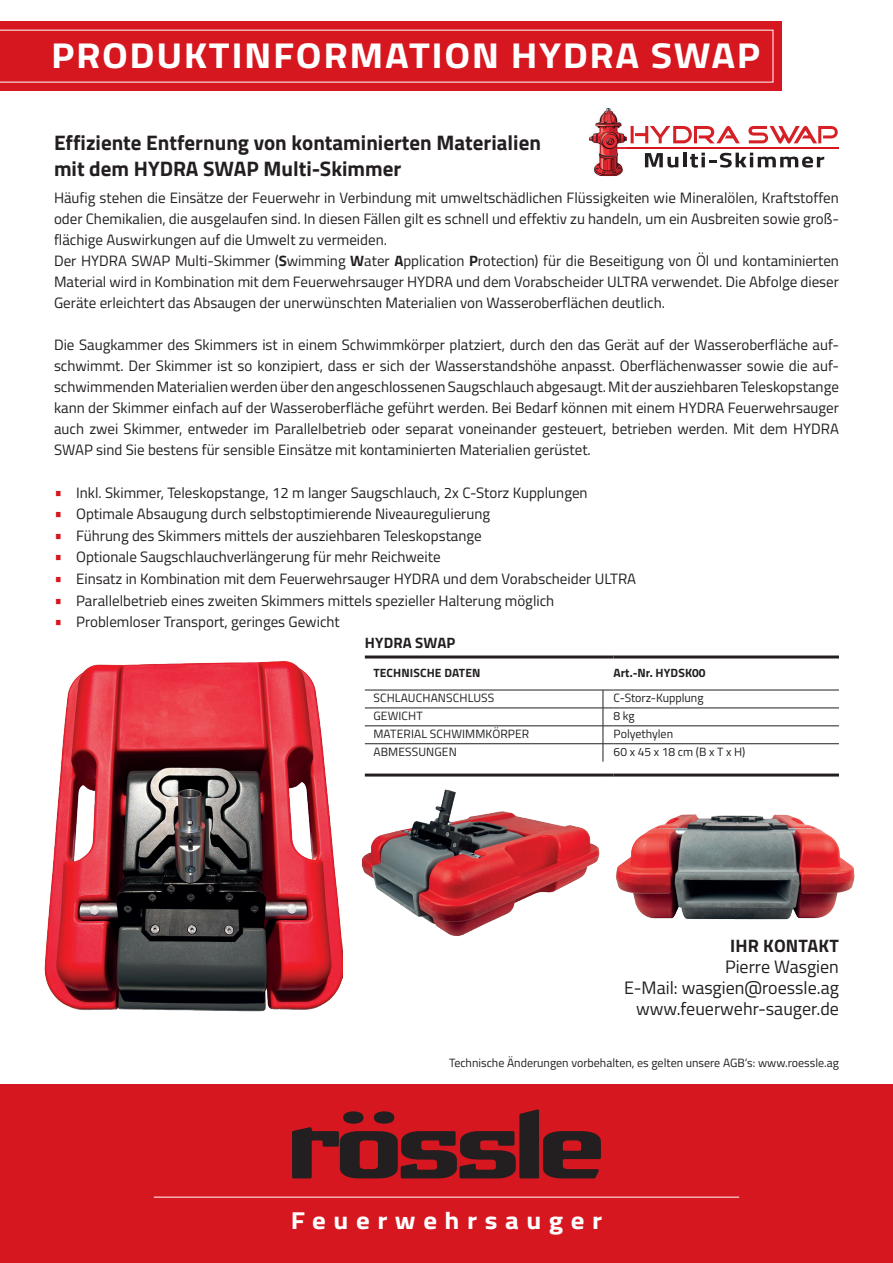
<style>
.page{position:relative;width:893px;height:1263px;background:#fff}
.page>*{position:absolute;margin:0;border:0;box-sizing:border-box;transform-origin:0 0}
.t1{font:700 36px "Titillium Web";letter-spacing:.04em;color:#fff;scale:1.1 1}
.t2{font:700 24.6px "Titillium Web";letter-spacing:.28em;color:#fff;scale:1.1 1}
.t3{font:700 21px/25.2px "Titillium Web";color:#231f20}
.t4{font:18px/21px "Titillium Web";color:#231f20;text-align:right}
.t5{font:700 18px "Titillium Web";letter-spacing:.01em;color:#231f20}
.t6{font:15px/21px "Titillium Web";color:#231f20}
.t7{font:700 15px "Titillium Web";letter-spacing:.01em;color:#231f20}
.t8{font:12px "Titillium Web";color:#231f20}
.t9{font:700 12px "Titillium Web";letter-spacing:.01em;color:#231f20}
.s1{font-weight:700}
.s2{font-size:18px;color:#d7171f}
</style>
<div class="page">
<div style="left:0;top:1084px;width:893px;height:179px;background:#d7171f"></div>
<svg style="left:292px;top:1109px;width:309px;height:69px"></svg>
<img style="left:44px;top:661px;width:299px;height:351px">
<img style="left:361px;top:789px;width:239px;height:147px">
<img style="left:616px;top:814px;width:239px;height:106px">
<hr style="left:154px;top:1197px;width:585px;height:1px;background:#fff">
<hr style="left:365px;top:690px;width:238px;height:1px;background:#231f20">
<hr style="left:614px;top:690px;width:225px;height:1px;background:#231f20">
<hr style="left:365px;top:708px;width:238px;height:1px;background:#231f20">
<hr style="left:614px;top:708px;width:225px;height:1px;background:#231f20">
<hr style="left:365px;top:725px;width:238px;height:1px;background:#231f20">
<hr style="left:614px;top:725px;width:225px;height:1px;background:#231f20">
<hr style="left:365px;top:743px;width:238px;height:1px;background:#231f20">
<svg style="left:603px;top:690px;width:11px;height:72px"></svg>
<hr style="left:614px;top:743px;width:225px;height:1px;background:#231f20">
<hr style="left:365px;top:655px;width:238px;height:3px;background:#231f20">
<svg style="left:603px;top:655px;width:11px;height:3px"></svg>
<hr style="left:614px;top:655px;width:225px;height:3px;background:#231f20">
<hr style="left:365px;top:773px;width:238px;height:3px;background:#231f20">
<svg style="left:603px;top:773px;width:11px;height:3px"></svg>
<hr style="left:614px;top:773px;width:225px;height:3px;background:#231f20">
<div style="left:0;top:21px;width:782px;height:70px;background:#d7171f"></div>
<svg style="left:0;top:30px;width:773px;height:52px"></svg>
<hr style="left:616px;top:147px;width:223px;height:2px;background:#d7171f">
<img style="left:590px;top:109px;width:33px;height:67px">
<svg style="left:616px;top:126px;width:222px;height:42px"></svg>
<h1 class="t1" style="left:51px;top:28px;width:646px">PRODUKTINFORMATION HYDRA SWAP</h1>
<h3 class="t3" style="left:54px;top:129px;width:488px">Effiziente Entfernung von kontaminierten Materialien mit dem HYDRA SWAP Multi-Skimmer</h3>
<p class="t6" style="left:54px;top:187px;width:786px">Häufig stehen die Einsätze der Feuerwehr in Verbindung mit umweltschädlichen Flüssigkeiten wie Mineralölen, Kraftstoffen oder Chemikalien, die ausgelaufen sind. In diesen Fällen gilt es schnell und effektiv zu handeln, um ein Ausbreiten sowie groß&shy;flächige Auswirkungen auf die Umwelt zu vermeiden.<br>Der HYDRA SWAP Multi-Skimmer (<span class="s1">S</span>wimming <span class="s1">W</span>ater <span class="s1">A</span>pplication <span class="s1">P</span>rotection) für die Beseitigung von Öl und kontaminierten Material wird in Kombination mit dem Feuerwehrsauger HYDRA und dem Vorabscheider ULTRA verwendet. Die Abfolge dieser Geräte erleichtert das Absaugen der unerwünschten Materialien von Wasseroberflächen deutlich.</p>
<p class="t6" style="left:54px;top:334px;width:786px;text-align:justify">Die Saugkammer des Skimmers ist in einem Schwimmkörper platziert, durch den das Gerät auf der Wasseroberfläche auf&shy;schwimmt. Der Skimmer ist so konzipiert, dass er sich der Wasserstandshöhe anpasst. Oberflächenwasser sowie die auf&shy;schwimmenden Materialien werden über den angeschlossenen Saugschlauch abgesaugt. Mit der ausziehbaren Teleskopstange kann der Skimmer einfach auf der Wasseroberfläche geführt werden. Bei Bedarf können mit einem HYDRA Feuerwehrsauger auch zwei Skimmer, entweder im Parallelbetrieb oder separat voneinander gesteuert, betrieben werden. Mit dem HYDRA SWAP sind Sie bestens für sensible Einsätze mit kontaminierten Materialien gerüstet.</p>
<p class="t6" style="left:54px;top:481px;width:535px"><span class="s2">•</span> Inkl. Skimmer, Teleskopstange, 12 m langer Saugschlauch, 2x C-Storz Kupplungen</p>
<p class="t6" style="left:54px;top:503px;width:438px"><span class="s2">•</span> Optimale Absaugung durch selbstoptimierende Niveauregulierung</p>
<p class="t6" style="left:54px;top:524px;width:429px"><span class="s2">•</span> Führung des Skimmers mittels der ausziehbaren Teleskopstange</p>
<p class="t6" style="left:54px;top:546px;width:388px"><span class="s2">•</span> Optionale Saugschlauchverlängerung für mehr Reichweite</p>
<p class="t6" style="left:54px;top:568px;width:584px"><span class="s2">•</span> Einsatz in Kombination mit dem Feuerwehrsauger HYDRA und dem Vorabscheider ULTRA</p>
<p class="t6" style="left:54px;top:589px;width:502px"><span class="s2">•</span> Parallelbetrieb eines zweiten Skimmers mittels spezieller Halterung möglich</p>
<p class="t6" style="left:54px;top:611px;width:287px"><span class="s2">•</span> Problemloser Transport, geringes Gewicht</p>
<p class="t9" style="left:373px;top:663px;width:109px">TECHNISCHE DATEN</p>
<p class="t9" style="left:614px;top:663px;width:94px">Art.-Nr. HYDSK00</p>
<p class="t8" style="left:373px;top:689px;width:122px">SCHLAUCHANSCHLUSS</p>
<p class="t8" style="left:614px;top:689px;width:91px">C-Storz-Kupplung</p>
<p class="t8" style="left:373px;top:707px;width:51px">GEWICHT</p>
<p class="t8" style="left:614px;top:707px;width:23px">8 kg</p>
<p class="t8" style="left:373px;top:725px;width:157px">MATERIAL SCHWIMMKÖRPER</p>
<p class="t8" style="left:614px;top:725px;width:61px">Polyethylen</p>
<p class="t8" style="left:373px;top:743px;width:85px">ABMESSUNGEN</p>
<p class="t8" style="left:614px;top:743px;width:133px">60 x 45 x 18 cm (B x T x H)</p>
<p class="t7" style="left:365px;top:632px;width:92px">HYDRA SWAP</p>
<p class="t5" style="left:730px;top:932px;width:110px">IHR KONTAKT</p>
<p class="t4" style="left:624px;top:955px;width:216px">Pierre Wasgien<br>E-Mail: wasgien@roessle.ag www.feuerwehr-sauger.de</p>
<p class="t8" style="left:449px;top:1054px;width:391px">Technische Änderungen vorbehalten, es gelten unsere AGB‘s: www.roessle.ag</p>
<h2 class="t2" style="left:291px;top:1201px;width:285px">Feuerwehrsauger</h2>
</div>
